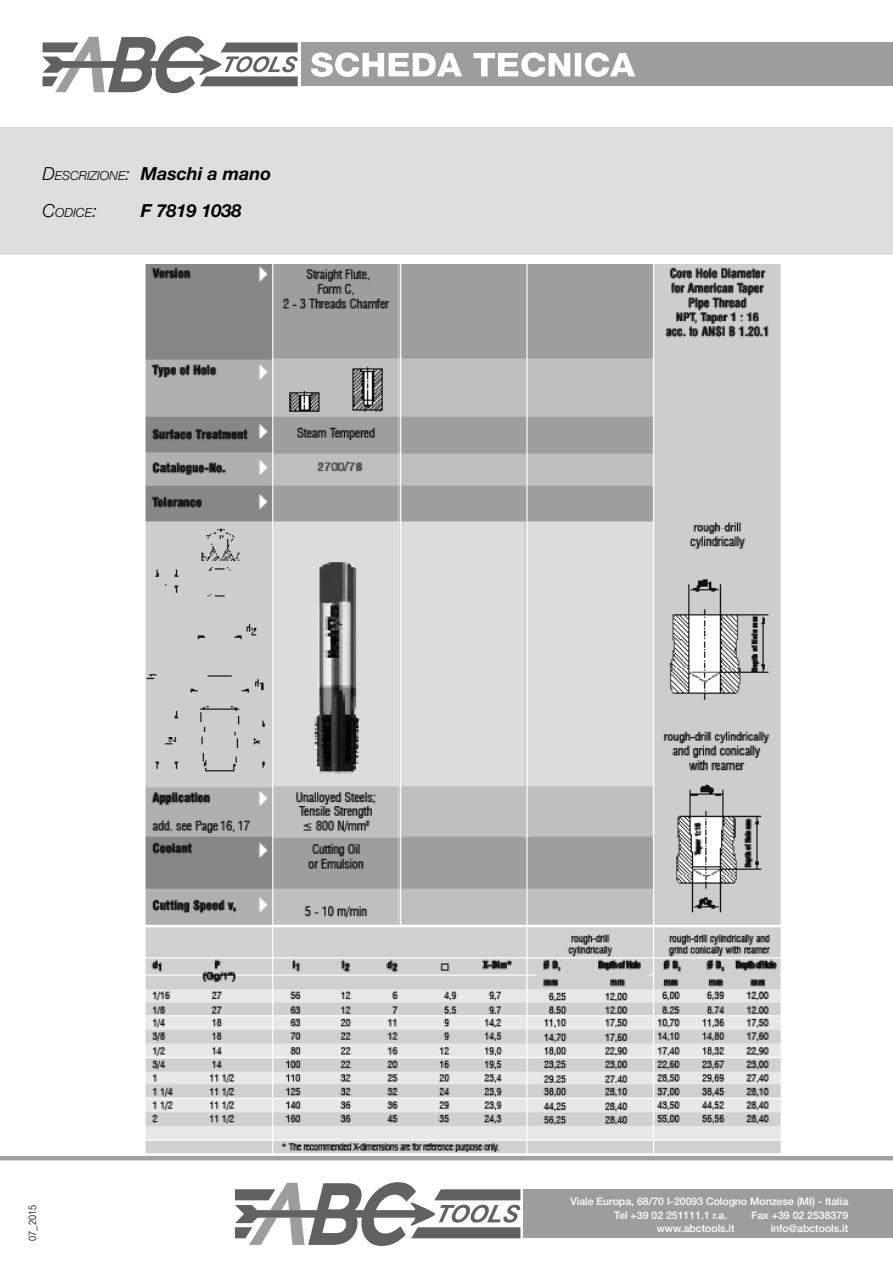
<style>
.page{position:relative;width:893px;height:1263px;background:#fff}
.page>*{position:absolute;margin:0;border:0;box-sizing:border-box;transform-origin:0 0}
.t1{font:italic 700 18px/37.5px "Helvetica Amos";color:#000}
.t2{font:italic 300 12.6px "Helvetica Amos";color:#000}
.t3{font:500 10.5px/13.5px "Helvetica Neue";color:#fff}
.t4{font:300 10.5px "Helvetica Amos Cond";color:#000}
.s1{font-weight:300}
.s2{font-weight:300;font-size:12.6px}
.s3{font-size:18px}
</style>
<div class="page">
<svg style="left:43px;top:36px;width:255px;height:57px"></svg>
<div style="left:301px;top:43px;width:592px;height:43px;background:#9d9d9d"></div>
<svg style="left:235px;top:1182px;width:285px;height:64px"></svg>
<div style="left:523px;top:1189px;width:370px;height:49px;background:#9d9d9d"></div>
<div style="left:0;top:128px;width:893px;height:127px;background:#dedede"></div>
<hr style="left:0;top:1156px;width:893px;height:4px;background:#a1a1a1">
<svg style="left:311px;top:52px;width:324px;height:25px"></svg>
<img style="left:145px;top:265px;width:636px;height:889px">
<img style="left:400px;top:265px;width:124px;height:659px">
<h1 class="t1" style="left:43px;top:155px;width:230px"><span class="s1">D</span><span class="s2">ESCRIZIONE</span><span class="s1">:</span> Maschi a mano</h1>
<p class="t2" style="left:43px;top:206px;width:56px"><span class="s3">C</span>ODICE<span class="s3">:</span></p>
<h1 class="t1" style="left:141px;top:192px;width:102px">F 7819 1038</h1>
<h1 class="t1" style="left:141px;top:155px;width:120px">X<br>X XXXX XXXX</h1>
<p class="t4" style="left:26px;top:1241px;width:37px;rotate:-90deg">07_2015</p>
<p class="t3" style="left:614px;top:1194px;width:235px;text-indent:-44px">Viale Europa, 68/70 I-20093 Cologno Monzese (MI) - Italia<br>Tel +39 02 251111.1 r.a.</p>
<p class="t3" style="left:751px;top:1208px;width:98px">Fax +39 02 2538379</p>
<p class="t3" style="left:657px;top:1221px;width:79px">www.abctools.it</p>
<p class="t3" style="left:771px;top:1221px;width:79px">info@abctools.it</p>
</div>
